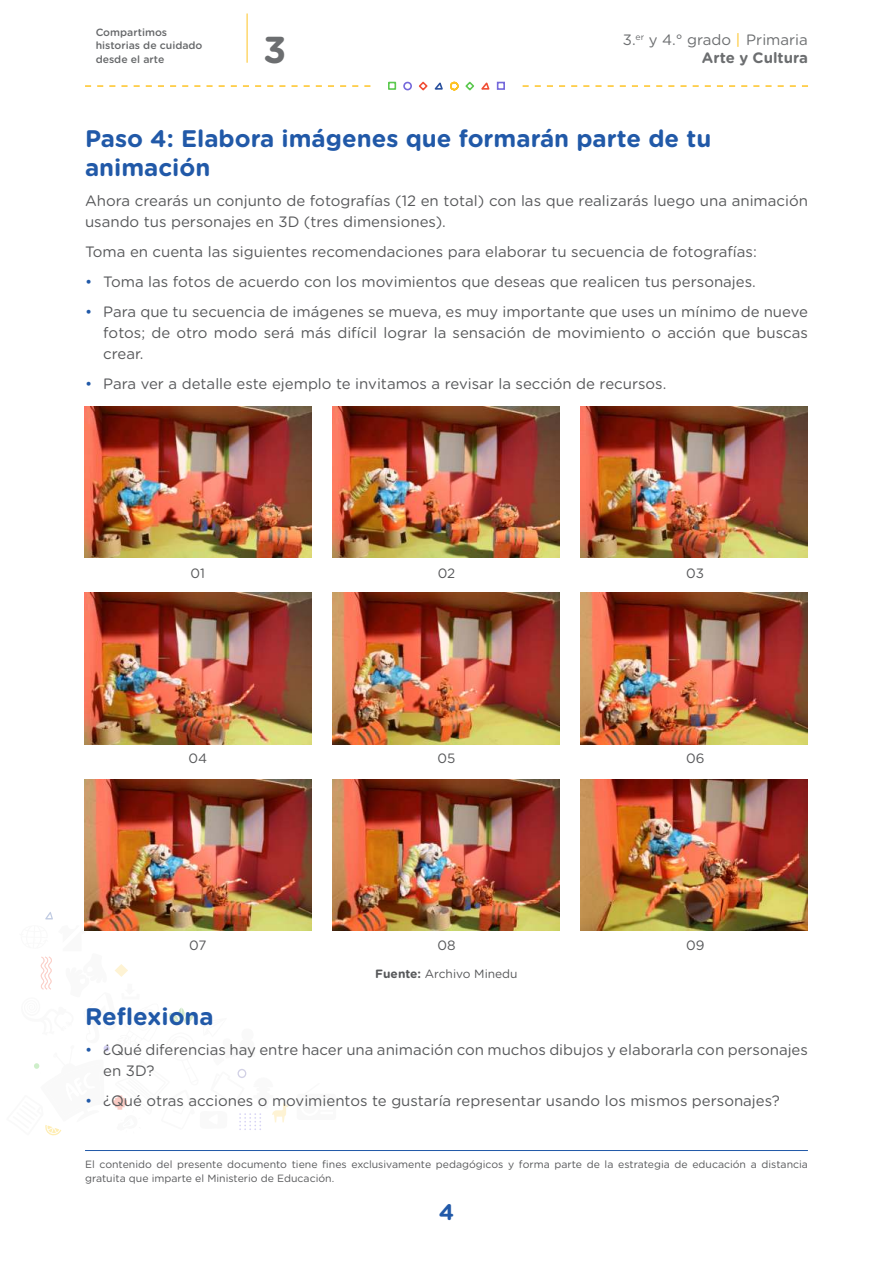
<style>
.page{position:relative;width:893px;height:1263px;background:#fff}
.page>*{position:absolute;margin:0;border:0;box-sizing:border-box;transform-origin:0 0}
.t1{font:700 37.5px "Gotham Rounded";color:#6c6e70}
.t2{font:700 24px/28.8px "Gotham Rounded";color:#2159a8}
.t3{font:700 22.5px "Gotham Rounded";color:#2159a8}
.t4{font:15px/21px "Gotham Rounded";color:#57585a}
.t5{font:15px/18px "Gotham Rounded";color:#6c6e70;text-align:right}
.t6{font:13.5px "Gotham Rounded";color:#57585a}
.t7{font:12px "Gotham Rounded";color:#57585a}
.t8{font:10.5px/13.5px "Gotham Rounded";color:#57585a}
.t9{font:500 10.5px/13.5px "Gotham Rounded";color:#66686a}
.s1{color:#fec324}
.s2{font-weight:700}
.s3{color:#2159a8}
</style>
<div class="page">
<svg style="left:45px;top:912px;width:8px;height:7px"></svg>
<svg style="left:34px;top:925px;width:254px;height:211px"></svg>
<hr style="left:85px;top:1150px;width:723px;height:1px;background:#2159a8">
<svg style="left:523px;top:85px;width:285px;height:2px"></svg>
<svg style="left:85px;top:85px;width:285px;height:2px"></svg>
<div style="left:403px;top:82px;width:9px;height:8px;border:2px solid #7569db;border-radius:50%"></div>
<div style="left:388px;top:82px;width:8px;height:8px;border:2px solid #5cc94f"></div>
<div style="left:497px;top:82px;width:8px;height:8px;border:2px solid #7569db"></div>
<svg style="left:418px;top:81px;width:72px;height:10px"></svg>
<hr style="left:247px;top:14px;width:1px;height:49px;background:#fec324">
<img style="left:85px;top:406px;width:227px;height:152px">
<img style="left:85px;top:593px;width:227px;height:151px">
<img style="left:85px;top:780px;width:227px;height:151px">
<img style="left:333px;top:780px;width:227px;height:151px">
<img style="left:581px;top:780px;width:227px;height:151px">
<img style="left:333px;top:593px;width:227px;height:151px">
<img style="left:581px;top:593px;width:227px;height:151px">
<img style="left:333px;top:406px;width:227px;height:152px">
<img style="left:581px;top:406px;width:227px;height:152px">
<p class="t9" style="left:96px;top:26px;width:108px">Compartimos historias de cuidado desde el arte</p>
<p class="t5" style="left:623px;top:31px;width:186px">3.<sup>er</sup> y 4.° grado <span class="s1">|</span> Primaria<br><span class="s2">Arte y Cultura</span></p>
<h1 class="t1" style="left:263px;top:33px;width:25px">3</h1>
<h2 class="t2" style="left:85px;top:125px;width:628px">Paso 4: Elabora imágenes que formarán parte de tu animación</h2>
<p class="t4" style="left:85px;top:191px;width:724px">Ahora crearás un conjunto de fotografías (12 en total) con las que realizarás luego una animación usando tus personajes en 3D (tres dimensiones).</p>
<p class="t4" style="left:85px;top:242px;width:673px">Toma en cuenta las siguientes recomendaciones para elaborar tu secuencia de fotografías:</p>
<p class="t4" style="left:85px;top:272px;width:672px"><span class="s3">•</span> Toma las fotos de acuerdo con los movimientos que deseas que realicen tus personajes.</p>
<p class="t4" style="left:103px;top:302px;width:706px;text-align:justify;text-indent:-18px"><span class="s3">•</span> Para que tu secuencia de imágenes se mueva, es muy importante que uses un mínimo de nueve fotos; de otro modo será más difícil lograr la sensación de movimiento o acción que buscas crear.</p>
<p class="t4" style="left:85px;top:374px;width:583px"><span class="s3">•</span> Para ver a detalle este ejemplo te invitamos a revisar la sección de recursos.</p>
<p class="t6" style="left:191px;top:567px;width:16px">01</p>
<p class="t6" style="left:438px;top:567px;width:19px">02</p>
<p class="t6" style="left:686px;top:567px;width:19px">03</p>
<p class="t6" style="left:188px;top:753px;width:20px">04</p>
<p class="t6" style="left:438px;top:753px;width:19px">05</p>
<p class="t6" style="left:686px;top:753px;width:20px">06</p>
<p class="t6" style="left:189px;top:939px;width:19px">07</p>
<p class="t6" style="left:437px;top:939px;width:20px">08</p>
<p class="t6" style="left:686px;top:939px;width:20px">09</p>
<p class="t7" style="left:375px;top:969px;width:144px"><span class="s2">Fuente:</span> Archivo Minedu</p>
<h2 class="t2" style="left:85px;top:1004px;width:130px">Reflexiona</h2>
<p class="t4" style="left:103px;top:1040px;width:706px;text-indent:-18px"><span class="s3">•</span> ¿Qué diferencias hay entre hacer una animación con muchos dibujos y elaborarla con personajes en 3D?</p>
<p class="t4" style="left:85px;top:1091px;width:696px"><span class="s3">•</span> ¿Qué otras acciones o movimientos te gustaría representar usando los mismos personajes?</p>
<p class="t8" style="left:85px;top:1158px;width:724px">El contenido del presente documento tiene fines exclusivamente pedagógicos y forma parte de la estrategia de educación a distancia gratuita que imparte el Ministerio de Educación.</p>
<h3 class="t3" style="left:439px;top:1201px;width:17px">4</h3>
</div>
